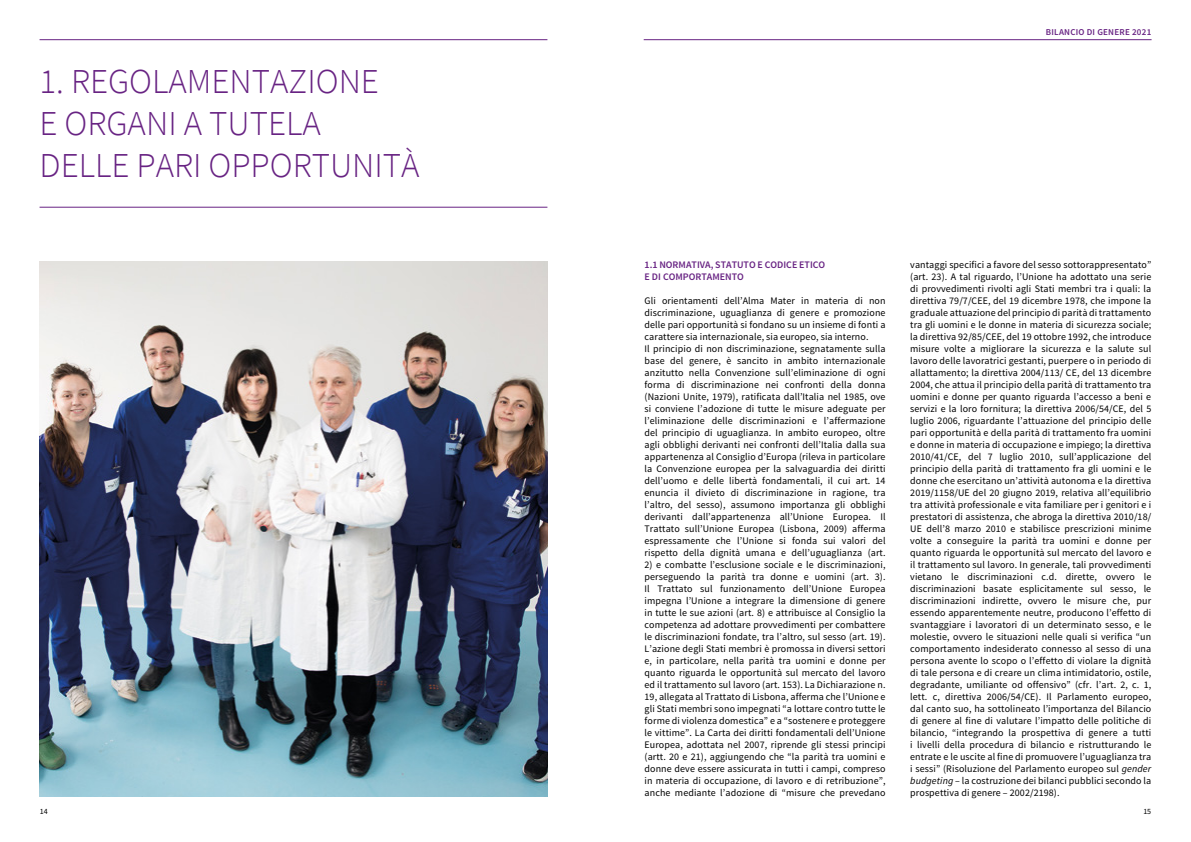
<style>
.page{position:relative;width:1191px;height:842px;background:#fff}
.page>*{position:absolute;margin:0;border:0;box-sizing:border-box;transform-origin:0 0}
.t1{font:300 35px/42px "Source Sans Pro";color:#682383}
.t2{font:10px/12px "Source Sans Pro";letter-spacing:.01em;color:#000;text-align:justify}
.t3{font:600 10px/12px "Source Sans Pro";color:#682383}
.t4{font:600 9px "Source Sans Pro";letter-spacing:.025em;color:#682383}
.t5{font:8px "Source Sans Pro";color:#000}
.s1{font-style:italic}
</style>
<div class="page">
<img style="left:40px;top:261px;width:507px;height:536px">
<hr style="left:40px;top:207px;width:507px;height:1px;background:#682383">
<hr style="left:40px;top:39px;width:507px;height:1px;background:#682383">
<hr style="left:643px;top:39px;width:508px;height:1px;background:#682383">
<h1 class="t1" style="left:40px;top:61px;width:381px">1. REGOLAMENTAZIONE<br>E ORGANI A TUTELA<br>DELLE PARI OPPORTUNITÀ</h1>
<p class="t4" style="left:1046px;top:26px;width:107px">BILANCIO DI GENERE 2021</p>
<p class="t3" style="left:644px;top:259px;width:182px">1.1 NORMATIVA, STATUTO E CODICE ETICO<br>E DI COMPORTAMENTO</p>
<p class="t2" style="left:644px;top:295px;width:242px;text-align:left">Gli orientamenti dell’Alma Mater in materia di non discriminazione, uguaglianza di genere e promozione delle pari opportunità si fondano su un insieme di fonti a carattere sia internazionale, sia europeo, sia interno.<br>Il principio di non discriminazione, segnatamente sulla base del genere, è sancito in ambito internazionale anzitutto nella Convenzione sull’eliminazione di ogni forma di discriminazione nei confronti della donna (Nazioni Unite, 1979), ratificata dall’Italia nel 1985, ove si conviene l’adozione di tutte le misure adeguate per l’eliminazione delle discriminazioni e l’affermazione del principio di uguaglianza. In ambito europeo, oltre agli obblighi derivanti nei confronti dell’Italia dalla sua appartenenza al Consiglio d’Europa (rileva in particolare la Convenzione europea per la salvaguardia dei diritti dell’uomo e delle libertà fondamentali, il cui art. 14 enuncia il divieto di discriminazione in ragione, tra l’altro, del sesso), assumono importanza gli obblighi derivanti dall’appartenenza all’Unione Europea. Il Trattato sull’Unione Europea (Lisbona, 2009) afferma espressamente che l’Unione si fonda sui valori del rispetto della dignità umana e dell’uguaglianza (art.</p>
<p class="t2" style="left:644px;top:559px;width:242px">2) e combatte l’esclusione sociale e le discriminazioni, perseguendo la parità tra donne e uomini (art. 3).<br>Il Trattato sul funzionamento dell’Unione Europea impegna l’Unione a integrare la dimensione di genere in tutte le sue azioni (art. 8) e attribuisce al Consiglio la competenza ad adottare provvedimenti per combattere le discriminazioni fondate, tra l’altro, sul sesso (art. 19).<br>L’azione degli Stati membri è promossa in diversi settori e, in particolare, nella parità tra uomini e donne per quanto riguarda le opportunità sul mercato del lavoro ed il trattamento sul lavoro (art. 153). La Dichiarazione n.<br>19, allegata al Trattato di Lisbona, afferma che l’Unione e gli Stati membri sono impegnati “a lottare contro tutte le forme di violenza domestica” e a “sostenere e proteggere le vittime”. La Carta dei diritti fondamentali dell’Unione Europea, adottata nel 2007, riprende gli stessi principi (artt. 20 e 21), aggiungendo che “la parità tra uomini e donne deve essere assicurata in tutti i campi, compreso in materia di occupazione, di lavoro e di retribuzione”, anche mediante l’adozione di “misure che prevedano</p>
<p class="t2" style="left:910px;top:259px;width:242px">vantaggi specifici a favore del sesso sottorappresentato” (art. 23). A tal riguardo, l’Unione ha adottato una serie di provvedimenti rivolti agli Stati membri tra i quali: la direttiva 79/7/CEE, del 19 dicembre 1978, che impone la graduale attuazione del principio di parità di trattamento tra gli uomini e le donne in materia di sicurezza sociale; la direttiva 92/85/CEE, del 19 ottobre 1992, che introduce misure volte a migliorare la sicurezza e la salute sul lavoro delle lavoratrici gestanti, puerpere o in periodo di allattamento; la direttiva 2004/113/ CE, del 13 dicembre 2004, che attua il principio della parità di trattamento tra uomini e donne per quanto riguarda l’accesso a beni e servizi e la loro fornitura; la direttiva 2006/54/CE, del 5 luglio 2006, riguardante l’attuazione del principio delle pari opportunità e della parità di trattamento fra uomini e donne in materia di occupazione e impiego; la direttiva 2010/41/CE, del 7 luglio 2010, sull’applicazione del principio della parità di trattamento fra gli uomini e le donne che esercitano un’attività autonoma e la direttiva 2019/1158/UE del 20 giugno 2019, relativa all’equilibrio tra attività professionale e vita familiare per i genitori e i prestatori di assistenza, che abroga la direttiva 2010/18/ UE dell’8 marzo 2010 e stabilisce prescrizioni minime volte a conseguire la parità tra uomini e donne per quanto riguarda le opportunità sul mercato del lavoro e il trattamento sul lavoro. In generale, tali provvedimenti vietano le discriminazioni c.d. dirette, ovvero le discriminazioni basate esplicitamente sul sesso, le discriminazioni indirette, ovvero le misure che, pur essendo apparentemente neutre, producono l’effetto di svantaggiare i lavoratori di un determinato sesso, e le molestie, ovvero le situazioni nelle quali si verifica “un comportamento indesiderato connesso al sesso di una persona avente lo scopo o l’effetto di violare la dignità di tale persona e di creare un clima intimidatorio, ostile, degradante, umiliante od offensivo” (cfr. l’art. 2, c. 1, lett. c, direttiva 2006/54/CE). Il Parlamento europeo, dal canto suo, ha sottolineato l’importanza del Bilancio di genere al fine di valutare l’impatto delle politiche di bilancio, “integrando la prospettiva di genere a tutti i livelli della procedura di bilancio e ristrutturando le entrate e le uscite al fine di promuovere l’uguaglianza tra i sessi” (Risoluzione del Parlamento europeo sul <span class="s1">gender budgeting</span> – la costruzione dei bilanci pubblici secondo la prospettiva di genere – 2002/2198).</p>
<p class="t5" style="left:40px;top:806px;width:9px">14</p>
<p class="t5" style="left:1143px;top:807px;width:9px">15</p>
</div>
